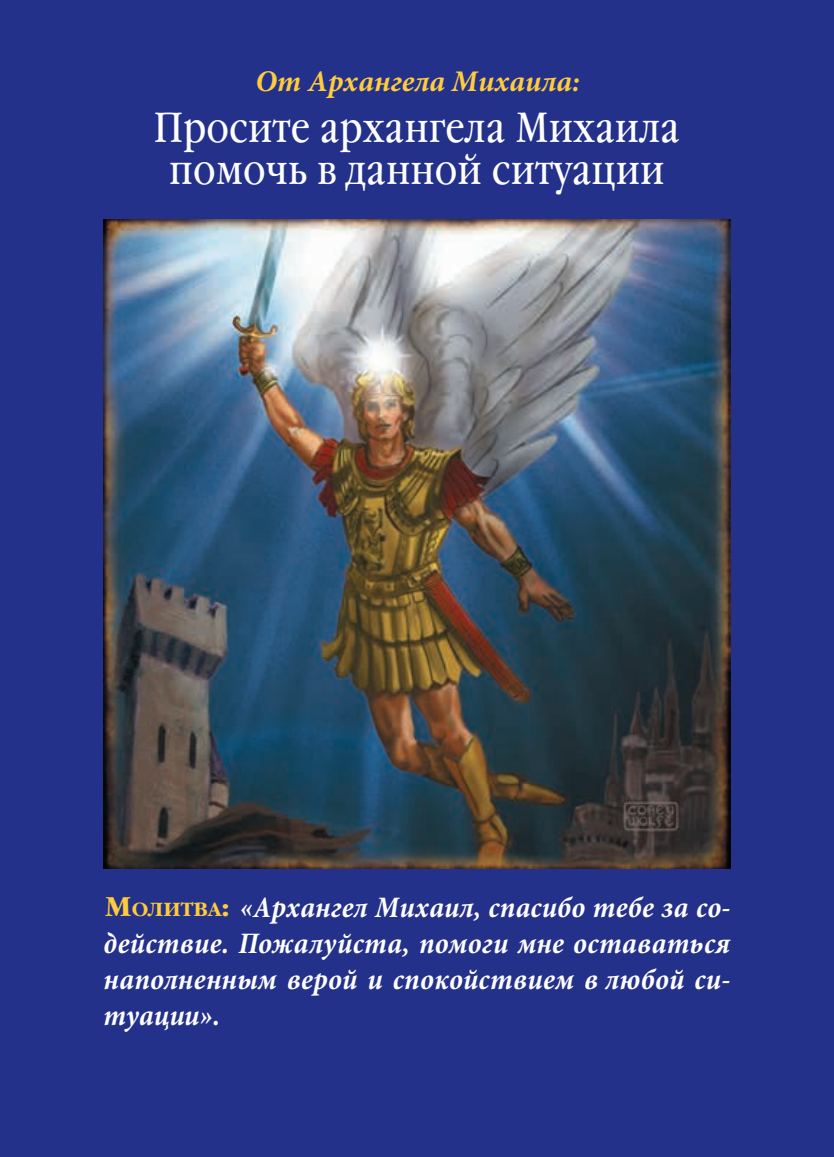
<style>
.page{position:relative;width:834px;height:1157px;background:#fff}
.page>*{position:absolute;margin:0;border:0;box-sizing:border-box;transform-origin:0 0}
.t1{font:42px/42px "Garamond Narrow Book ITC";color:#fff;text-align:center}
.t2{font:italic 700 condensed 30px/36px "Minion Pro";letter-spacing:.01em;color:#fff;text-align:justify}
.t3{font:italic 700 30px "Minion Pro";color:#fecc3c}
.s1{font-family:"Garamond Bold ITC";font-weight:400;font-style:normal;font-stretch:normal;font-size:27px;color:#fecc3c}
.s2{font-family:"Garamond Bold ITC";font-weight:400;font-style:normal;font-stretch:normal;font-size:18.9px;color:#fecc3c}
</style>
<div class="page">
<div style="left:0;top:0;width:833px;height:1157px;background:#24318b"></div>
<img style="left:104px;top:219px;width:626px;height:649px">
<p class="t3" style="left:255px;top:70px;width:325px">От Архангела Михаила:</p>
<p class="t1" style="left:154px;top:112px;width:527px">Просите архангела Михаила помочь в данной ситуации</p>
<p class="t2" style="left:104px;top:892px;width:628px"><span class="s1">М</span><span class="s2">олитва</span><span class="s1">:</span> «Архангел Михаил, спасибо тебе за со&shy;действие. Пожалуйста, помоги мне оставаться наполненным верой и спокойствием в любой си&shy;туации».</p>
</div>
